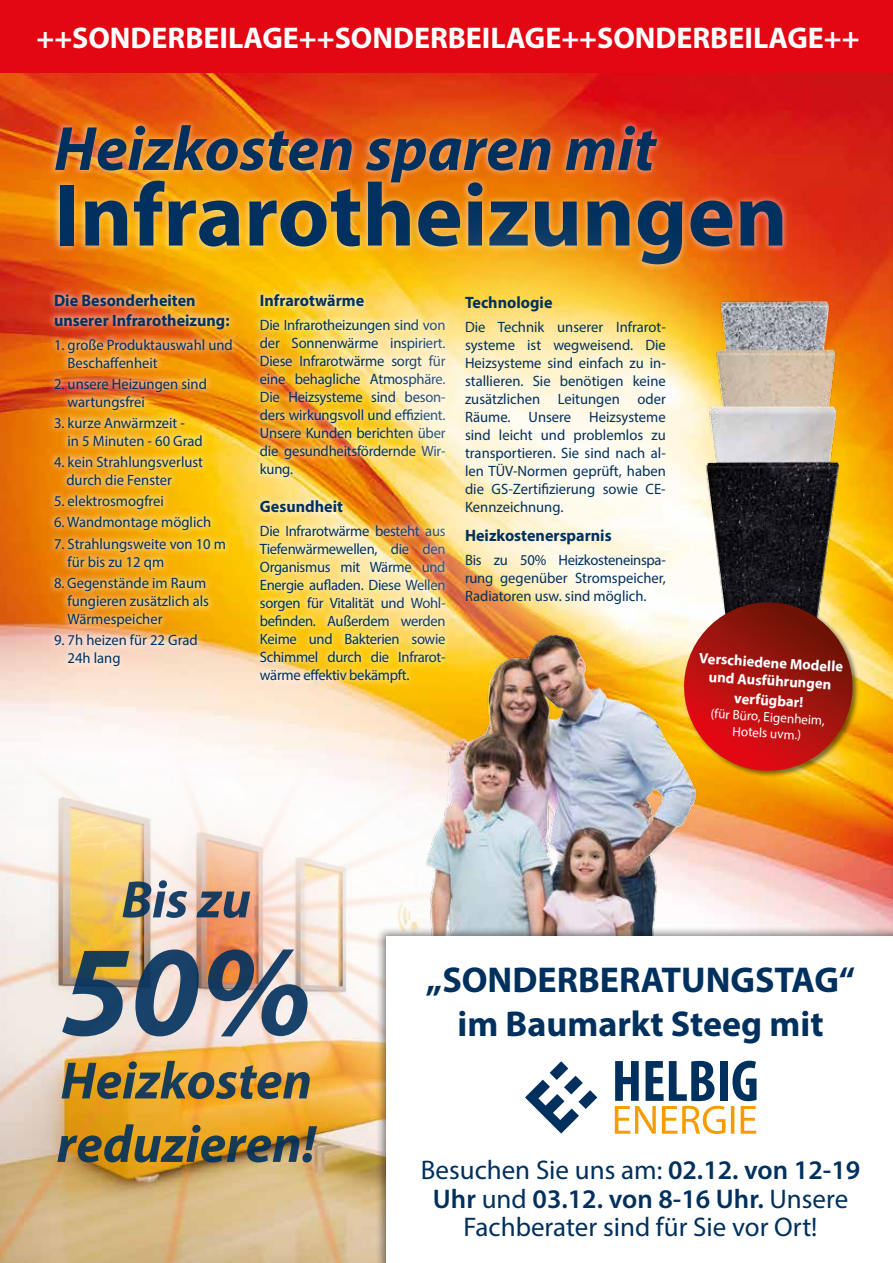
<style>
.page{position:relative;width:893px;height:1263px;background:#fff}
.page>*{position:absolute;margin:0;border:0;box-sizing:border-box;transform-origin:0 0}
.t1{font:700 90px "Myriad Pro";color:#00305d}
.t2{font:italic 700 63px "Myriad Pro";color:#00305d}
.t3{font:700 36px/43.2px "Myriad Pro";color:#00305d;text-align:center}
.t4{font:700 30px "Myriad Pro";color:#fff}
.t5{font:27px/28.5px "Myriad Pro";color:#00305d;text-align:center}
.t6{font:700 16.5px/19.8px "Myriad Pro";color:#00305d}
.t7{font:15px/18px "Myriad Pro";color:#00305d}
.t8{font:700 15px/18px "Myriad Pro";color:#fff;text-align:center}
.t9{font:13.5px/16.2px "Myriad Pro";color:#fff;text-align:center}
.s1{font-weight:600}
</style>
<div class="page">
<img style="left:0;top:73px;width:893px;height:853px">
<div style="left:47px;top:287px;width:193px;height:387px;background:#fff;opacity:.5"></div>
<div style="left:252px;top:287px;width:201px;height:403px;background:#fff;opacity:.5"></div>
<div style="left:48px;top:118px;width:742px;height:154px;background:#fff;opacity:.5"></div>
<div style="left:354px;top:186px;width:423px;height:527px;background:#fff;opacity:.5"></div>
<img style="left:0;top:733px;width:375px;height:530px">
<img style="left:359px;top:611px;width:340px;height:569px">
<img style="left:689px;top:296px;width:150px;height:304px">
<img style="left:57px;top:1124px;width:260px;height:38px">
<svg style="left:62px;top:1061px;width:248px;height:38px;background:#947c44"></svg>
<img style="left:62px;top:949px;width:246px;height:87px">
<img style="left:123px;top:880px;width:127px;height:38px">
<div style="left:0;top:0;width:893px;height:73px;background:#e30613"></div>
<div style="left:682px;top:600px;width:178px;height:178px;background:#000;opacity:.5"></div>
<svg style="left:681px;top:602px;width:174px;height:171px;background:#b53c1f"></svg>
<div style="left:375px;top:926px;width:518px;height:337px;background:#000;opacity:.48"></div>
<div style="left:387px;top:936px;width:506px;height:327px;background:#fff"></div>
<svg style="left:615px;top:1061px;width:141px;height:73px"></svg>
<svg style="left:525px;top:1061px;width:72px;height:72px"></svg>
<h3 class="t4" style="left:36px;top:18px;width:825px">++SONDERBEILAGE++SONDERBEILAGE++SONDERBEILAGE++</h3>
<h2 class="t2" style="left:54px;top:108px;width:603px">Heizkosten sparen mit</h2>
<h1 class="t1" style="left:54px;top:157px;width:735px">Infrarotheizungen</h1>
<p class="t6" style="left:465px;top:292px;width:89px">Technologie</p>
<p class="t7" style="left:465px;top:318px;width:202px;text-align:justify">Die Technik unserer Infrarot&shy;systeme ist wegweisend. Die Heizsysteme sind einfach zu in&shy;stallieren. Sie benötigen keine zusätzlichen Leitungen oder Räume. Unsere Heizsysteme sind leicht und problemlos zu transportieren. Sie sind nach al&shy;len TÜV-Normen geprüft, haben die GS-Zertifizierung sowie CE-Kennzeichnung.</p>
<p class="t6" style="left:465px;top:525px;width:148px">Heizkostenersparnis</p>
<p class="t7" style="left:465px;top:551px;width:202px;text-align:justify">Bis zu 50% Heizkosteneinspa&shy;rung gegenüber Stromspeicher, Radiatoren usw. sind möglich.</p>
<p class="t6" style="left:260px;top:290px;width:106px">Infrarotwärme</p>
<p class="t7" style="left:260px;top:316px;width:187px;text-align:justify">Die Infrarotheizungen sind von der Sonnenwärme inspiriert.<br>Diese Infrarotwärme sorgt für eine behagliche Atmosphäre.<br>Die Heizsysteme sind beson&shy;ders wirkungsvoll und effizient.<br>Unsere Kunden berichten über die gesundheitsfördernde Wir&shy;kung.</p>
<p class="t6" style="left:260px;top:496px;width:85px">Gesundheit</p>
<p class="t7" style="left:260px;top:521px;width:187px;text-align:justify">Die Infrarotwärme besteht aus Tiefenwärmewellen, die den Organismus mit Wärme und Energie aufladen. Diese Wellen sorgen für Vitalität und Wohl&shy;befinden. Außerdem werden Keime und Bakterien sowie Schimmel durch die Infrarot&shy;wärme effektiv bekämpft.</p>
<p class="t6" style="left:54px;top:290px;width:177px">Die Besonderheiten unserer Infrarotheizung:</p>
<p class="t7" style="left:67px;top:335px;width:167px;text-indent:-13px">1. große Produktauswahl und<br>Beschaffenheit</p>
<p class="t7" style="left:67px;top:374px;width:141px;text-indent:-13px">2. unsere Heizungen sind wartungsfrei</p>
<p class="t7" style="left:67px;top:413px;width:137px;text-indent:-13px">3. kurze Anwärmzeit -<br>in 5 Minuten - 60 Grad</p>
<p class="t7" style="left:66px;top:452px;width:138px;text-indent:-12px">4. kein Strahlungsverlust durch die Fenster</p>
<p class="t7" style="left:54px;top:491px;width:112px">5. elektrosmogfrei</p>
<p class="t7" style="left:54px;top:512px;width:159px">6. Wandmontage möglich</p>
<p class="t7" style="left:67px;top:535px;width:160px;text-indent:-13px">7. Strahlungsweite von 10 m für bis zu 12 qm</p>
<p class="t7" style="left:67px;top:574px;width:143px;text-indent:-13px">8. Gegenstände im Raum fungieren zusätzlich als<br>Wärmespeicher</p>
<p class="t7" style="left:67px;top:631px;width:132px;text-indent:-13px">9. 7h heizen für 22 Grad<br>24h lang</p>
<p class="t8" style="left:700px;top:649px;width:145px;rotate:3deg">Verschiedene Modelle und Ausführungen</p>
<p class="t8" style="left:735px;top:689px;width:71px;rotate:3deg">verfügbar!</p>
<p class="t9" style="left:711px;top:705px;width:116px;rotate:4deg">(für Büro, Eigenheim,<br>Hotels uvm.)</p>
<h3 class="t3" style="left:426px;top:957px;width:431px">„SONDERBERATUNGSTAG“ im Baumarkt Steeg mit</h3>
<h3 class="t5" style="left:421px;top:1155px;width:441px">Besuchen Sie uns am: <span class="s1">02.12. von 12-19<br>Uhr</span> und <span class="s1">03.12. von 8-16 Uhr.</span> Unsere<br>Fachberater sind für Sie vor Ort!</h3>
</div>
